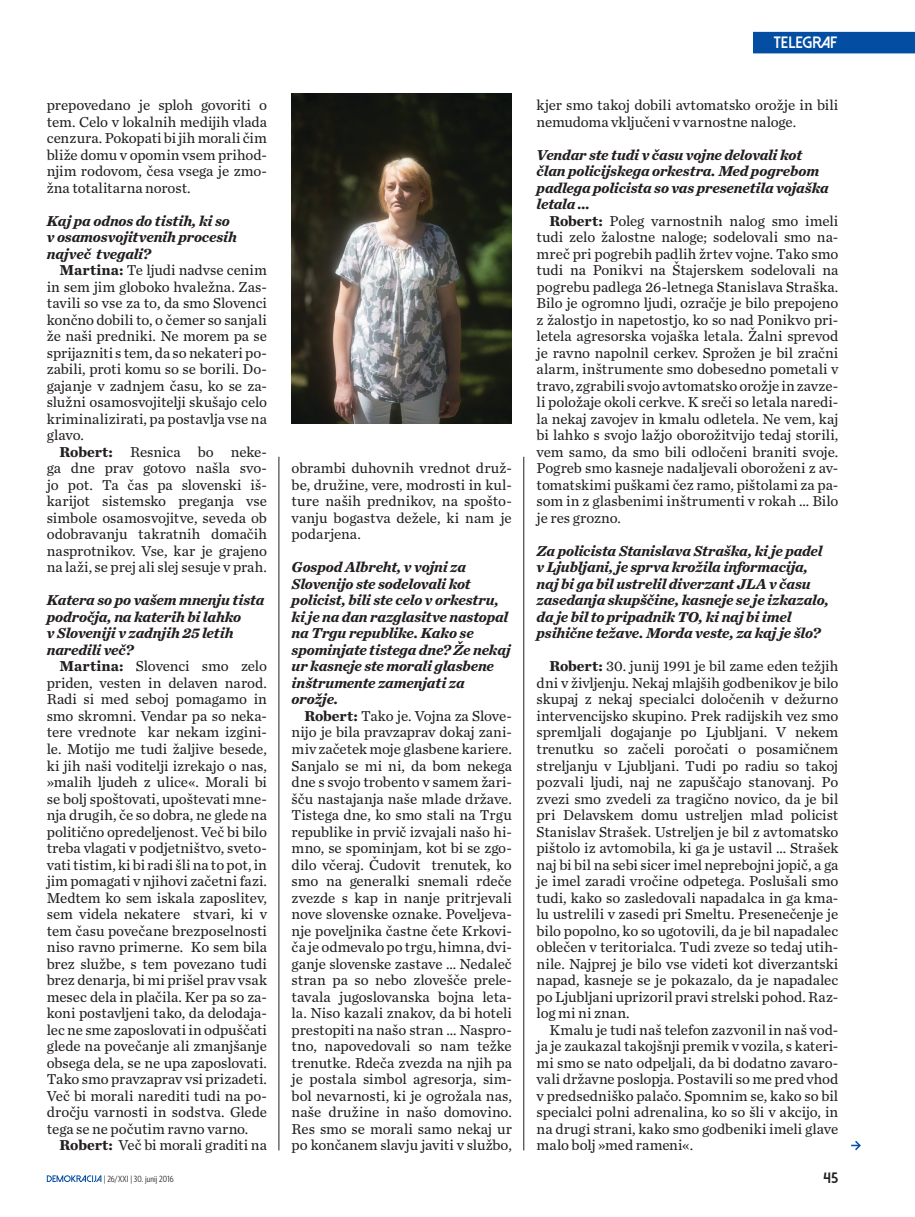
<style>
.page{position:relative;width:915px;height:1217px;background:#fff}
.page>*{position:absolute;margin:0;border:0;box-sizing:border-box;transform-origin:0 0}
.t1{font:800 16.5px "Dolce Vita";letter-spacing:-.015em;color:#fff}
.t2{font:15px/16.5px "Chronicle Text G2";color:#231f20;text-align:justify}
.t3{font:italic 700 15px/16.5px "Chronicle Text G2";letter-spacing:-.01em;color:#231f20}
.t4{font:800 15px "Dolce Vita";color:#231f20;scale:1.1 1}
.t5{font:9px "Whitney Condensed";letter-spacing:.02em;color:#231f20}
.s1{font-weight:700}
</style>
<div class="page">
<svg style="left:47px;top:1175px;width:54px;height:6px"></svg>
<div style="left:753px;top:32px;width:161px;height:21px;background:#034ea2"></div>
<hr style="left:278px;top:456px;width:1px;height:694px;background:#231f20">
<hr style="left:523px;top:456px;width:1px;height:694px;background:#231f20">
<svg style="left:851px;top:1140px;width:10px;height:11px"></svg>
<img style="left:291px;top:93px;width:220px;height:330px">
<p class="t2" style="left:47px;top:96px;width:222px">prepovedano je sploh govoriti o tem. Celo v lokalnih medijih vlada cenzura. Pokopati bi jih morali čim bliže domu v opomin vsem prihod&shy;njim rodovom, česa vsega je zmo&shy;žna totalitarna norost.</p>
<p class="t3" style="left:47px;top:211px;width:192px">Kaj pa odnos do tistih, ki so v osamosvojitvenih procesih največ tvegali?</p>
<p class="t2" style="left:47px;top:261px;width:222px;text-indent:13px"><span class="s1">Martina:</span> Te ljudi nadvse cenim in sem jim globoko hvaležna. Zas&shy;tavili so vse za to, da smo Slovenci končno dobili to, o čemer so sanjali že naši predniki. Ne morem pa se sprijazniti s tem, da so nekateri po&shy;zabili, proti komu so se borili. Do&shy;gajanje v zadnjem času, ko se za&shy;služni osamosvojitelji skušajo celo kriminalizirati, pa postavlja vse na glavo.</p>
<p class="t2" style="left:47px;top:442px;width:222px;text-indent:13px"><span class="s1">Robert:</span> Resnica bo neke&shy;ga dne prav gotovo našla svo&shy;jo pot. Ta čas pa slovenski iš&shy;karijot sistemsko preganja vse simbole osamosvojitve, seveda ob odobravanju takratnih domačih nasprotnikov. Vse, kar je grajeno na laži, se prej ali slej sesuje v prah.</p>
<p class="t3" style="left:47px;top:591px;width:219px">Katera so po vašem mnenju tista področja, na katerih bi lahko<br>v Sloveniji v zadnjih 25 letih naredili več?</p>
<p class="t2" style="left:47px;top:657px;width:222px;text-indent:13px"><span class="s1">Martina:</span> Slovenci smo zelo priden, vesten in delaven narod.<br>Radi si med seboj pomagamo in smo skromni. Vendar pa so neka&shy;tere vrednote kar nekam izgini&shy;le. Motijo me tudi žaljive besede, ki jih naši voditelji izrekajo o nas, »malih ljudeh z ulice«. Morali bi se bolj spoštovati, upoštevati mne&shy;nja drugih, če so dobra, ne glede na politično opredeljenost. Več bi bilo treba vlagati v podjetništvo, sveto&shy;vati tistim, ki bi radi šli na to pot, in jim pomagati v njihovi začetni fazi.<br>Medtem ko sem iskala zaposlitev, sem videla nekatere stvari, ki v tem času povečane brezposelnosti niso ravno primerne. Ko sem bila brez službe, s tem povezano tudi brez denarja, bi mi prišel prav vsak mesec dela in plačila. Ker pa so za&shy;koni postavljeni tako, da delodaja&shy;lec ne sme zaposlovati in odpuščati glede na povečanje ali zmanjšanje obsega dela, se ne upa zaposlovati.<br>Tako smo pravzaprav vsi prizadeti.<br>Več bi morali narediti tudi na po&shy;dročju varnosti in sodstva. Glede tega se ne počutim ravno varno.</p>
<p class="t2" style="left:59px;top:1135px;width:209px"><span class="s1">Robert:</span> Več bi morali graditi na</p>
<p class="t2" style="left:291px;top:459px;width:221px">obrambi duhovnih vrednot druž&shy;be, družine, vere, modrosti in kul&shy;ture naših prednikov, na spošto&shy;vanju bogastva dežele, ki nam je podarjena.</p>
<p class="t3" style="left:291px;top:558px;width:221px">Gospod Albreht, v vojni za<br>Slovenijo ste sodelovali kot policist, bili ste celo v orkestru, ki je na dan razglasitve nastopal na Trgu republike. Kako se spominjate tistega dne? Že nekaj ur kasneje ste morali glasbene inštrumente zamenjati za orožje.</p>
<p class="t2" style="left:291px;top:706px;width:222px;text-indent:13px"><span class="s1">Robert:</span> Tako je. Vojna za Slove&shy;nijo je bila pravzaprav dokaj zani&shy;miv začetek moje glasbene kariere.<br>Sanjalo se mi ni, da bom nekega dne s svojo trobento v samem žari&shy;šču nastajanja naše mlade države.<br>Tistega dne, ko smo stali na Trgu republike in prvič izvajali našo hi&shy;mno, se spominjam, kot bi se zgo&shy;dilo včeraj. Čudovit trenutek, ko smo na generalki snemali rdeče zvezde s kap in nanje pritrjevali nove slovenske oznake. Poveljeva&shy;nje poveljnika častne čete Krkovi&shy;ča je odmevalo po trgu, himna, dvi&shy;ganje slovenske zastave … Nedaleč stran pa so nebo zlovešče prele&shy;tavala jugoslovanska bojna leta&shy;la. Niso kazali znakov, da bi hoteli prestopiti na našo stran … Naspro&shy;tno, napovedovali so nam težke trenutke. Rdeča zvezda na njih pa je postala simbol agresorja, sim&shy;bol nevarnosti, ki je ogrožala nas, naše družine in našo domovino.<br>Res smo se morali samo nekaj ur po končanem slavju javiti v službo,</p>
<p class="t1" style="left:773px;top:34px;width:65px">TELEGRAF</p>
<p class="t2" style="left:536px;top:96px;width:303px">kjer smo takoj dobili avtomatsko orožje in bili nemudoma vključeni v varnostne naloge.</p>
<p class="t3" style="left:536px;top:145px;width:293px">Vendar ste tudi v času vojne delovali kot član policijskega orkestra. Med pogrebom padlega policista so vas presenetila vojaška letala …</p>
<p class="t2" style="left:536px;top:211px;width:303px;text-indent:13px"><span class="s1">Robert:</span> Poleg varnostnih nalog smo imeli tudi zelo žalostne naloge; sodelovali smo na&shy;mreč pri pogrebih padlih žrtev vojne. Tako smo tudi na Ponikvi na Štajerskem sodelovali na pogrebu padlega 26-letnega Stanislava Straška.<br>Bilo je ogromno ljudi, ozračje je bilo prepojeno z žalostjo in napetostjo, ko so nad Ponikvo pri&shy;letela agresorska vojaška letala. Žalni sprevod je ravno napolnil cerkev. Sprožen je bil zračni alarm, inštrumente smo dobesedno pometali v travo, zgrabili svojo avtomatsko orožje in zavze&shy;li položaje okoli cerkve. K sreči so letala naredi&shy;la nekaj zavojev in kmalu odletela. Ne vem, kaj bi lahko s svojo lažjo oborožitvijo tedaj storili, vem samo, da smo bili odločeni braniti svoje.<br>Pogreb smo kasneje nadaljevali oboroženi z av&shy;tomatskimi puškami čez ramo, pištolami za pa&shy;som in z glasbenimi inštrumenti v rokah … Bilo je res grozno.</p>
<p class="t3" style="left:536px;top:541px;width:294px">Za policista Stanislava Straška, ki je padel v Ljubljani, je sprva krožila informacija, naj bi ga bil ustrelil diverzant JLA v času zasedanja skupščine, kasneje se je izkazalo, da je bil to pripadnik TO, ki naj bi imel psihične težave. Morda veste, za kaj je šlo?</p>
<p class="t2" style="left:536px;top:657px;width:303px;text-indent:13px"><span class="s1">Robert:</span> 30. junij 1991 je bil zame eden težjih dni v življenju. Nekaj mlajših godbenikov je bilo skupaj z nekaj specialci določenih v dežurno intervencijsko skupino. Prek radijskih vez smo spremljali dogajanje po Ljubljani. V nekem trenutku so začeli poročati o posamičnem streljanju v Ljubljani. Tudi po radiu so takoj pozvali ljudi, naj ne zapuščajo stanovanj. Po zvezi smo zvedeli za tragično novico, da je bil pri Delavskem domu ustreljen mlad policist Stanislav Strašek. Ustreljen je bil z avtomatsko pištolo iz avtomobila, ki ga je ustavil … Strašek naj bi bil na sebi sicer imel neprebojni jopič, a ga je imel zaradi vročine odpetega. Poslušali smo tudi, kako so zasledovali napadalca in ga kma&shy;lu ustrelili v zasedi pri Smeltu. Presenečenje je bilo popolno, ko so ugotovili, da je bil napadalec oblečen v teritorialca. Tudi zveze so tedaj utih&shy;nile. Najprej je bilo vse videti kot diverzantski napad, kasneje se je pokazalo, da je napadalec po Ljubljani uprizoril pravi strelski pohod. Raz&shy;log mi ni znan.</p>
<p class="t2" style="left:536px;top:1020px;width:303px;text-indent:13px">Kmalu je tudi naš telefon zazvonil in naš vod&shy;ja je zaukazal takojšnji premik v vozila, s kateri&shy;mi smo se nato odpeljali, da bi dodatno zavaro&shy;vali državne poslopja. Postavili so me pred vhod v predsedniško palačo. Spomnim se, kako so bil specialci polni adrenalina, ko so šli v akcijo, in na drugi strani, kako smo godbeniki imeli glave malo bolj »med rameni«.</p>
<p class="t5" style="left:104px;top:1173px;width:71px">| 26/XXI | 30. junij 2016</p>
<p class="t4" style="left:823px;top:1169px;width:15px">45</p>
</div>
